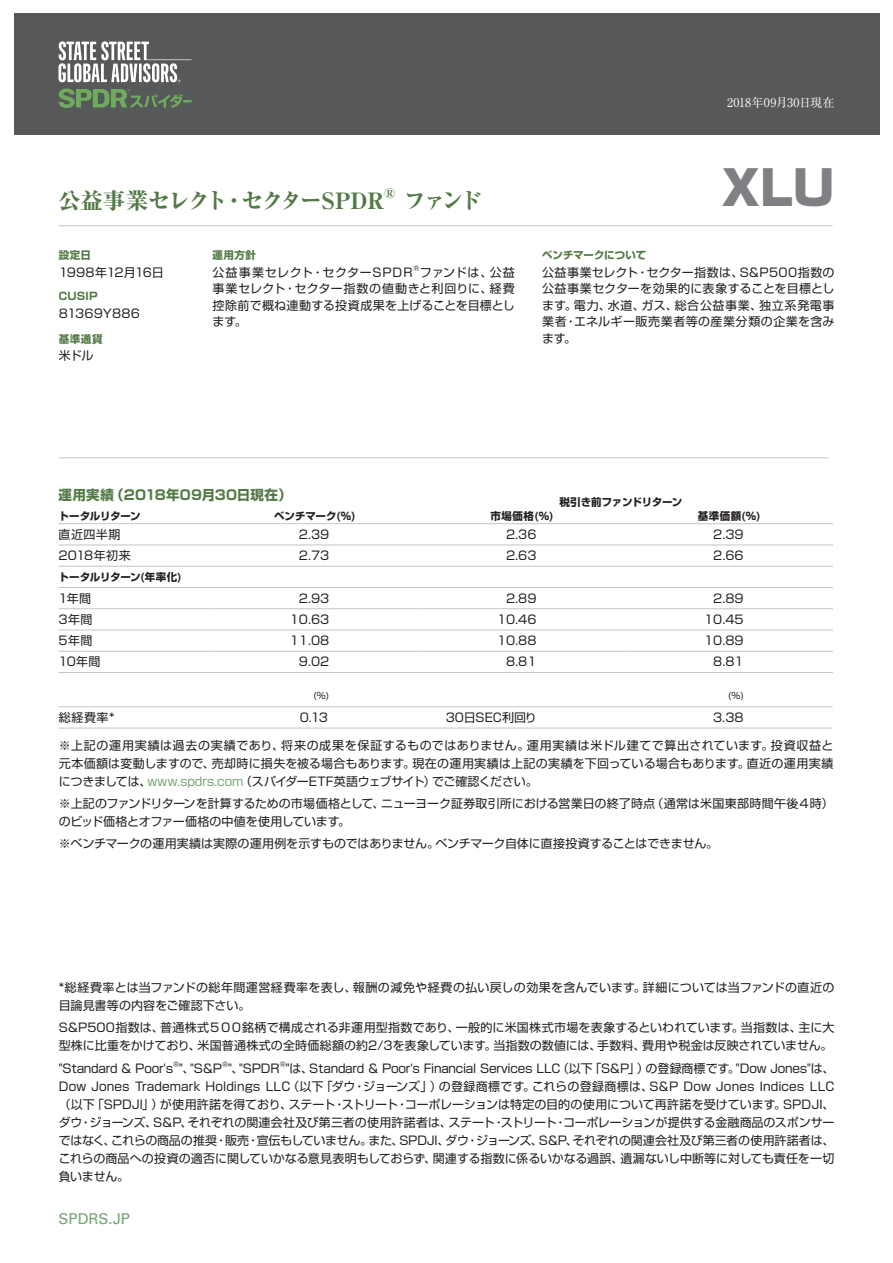
<style>
.page{position:relative;width:893px;height:1263px;background:#fff}
.page>*{position:absolute;margin:0;border:0;box-sizing:border-box;transform-origin:0 0}
.t1{font:900 48px "Shin Go Pro";color:#7e8083}
.t2{font:800 22.5px "Ryumin Pro";letter-spacing:-.025em;color:#537a46}
.t3{font:800 22.5px "Ryumin Pro";letter-spacing:-.09em;color:#537a46}
.t4{font:15px "Univers Com 55 Roman";color:#76a474}
.t5{font:700 13.5px "Shin Go Pro";letter-spacing:.01em;color:#537a46}
.t6{font:800 13.05px "Ryumin Pro";color:#537a46}
.t7{font:12px/18px "Shin Go Pro";letter-spacing:.005em;color:#231f20;text-align:justify}
.t8{font:12px "Shin Go Pro";letter-spacing:.07em;color:#231f20}
.t9{font:12px "Shin Go Pro";letter-spacing:-.015em;color:#231f20}
.t10{font:12px "Ryumin Pro";letter-spacing:.005em;color:#fff}
.t11{font:12px "Shin Go Pro";letter-spacing:-.03em;color:#231f20}
.t12{font:12px "Shin Go Pro";letter-spacing:.03em;color:#231f20}
.t13{font:700 10.5px "Shin Go Pro";letter-spacing:-.01em;color:#231f20}
.t14{font:700 10.5px "Shin Go Pro";letter-spacing:.015em;color:#537a46}
.t15{font:700 10.5px "Shin Go Pro";letter-spacing:-.03em;color:#231f20}
.t16{font:9px "Shin Go Pro";color:#231f20}
.t17{font:7.05px "Shin Go Pro";color:#231f20}
.s1{color:#76a474}
</style>
<div class="page">
<hr style="left:59px;top:457px;width:769px;height:1px;background:#c3c5c6">
<hr style="left:58px;top:225px;width:774px;height:1px;background:#c3c5c6">
<hr style="left:58px;top:523px;width:153px;height:1px;background:#c3c5c6">
<hr style="left:211px;top:523px;width:208px;height:1px;background:#c3c5c6">
<hr style="left:419px;top:523px;width:207px;height:1px;background:#c3c5c6">
<hr style="left:626px;top:523px;width:207px;height:1px;background:#c3c5c6">
<hr style="left:58px;top:545px;width:153px;height:1px;background:#c3c5c6">
<hr style="left:211px;top:545px;width:208px;height:1px;background:#c3c5c6">
<hr style="left:419px;top:545px;width:207px;height:1px;background:#c3c5c6">
<hr style="left:626px;top:545px;width:207px;height:1px;background:#c3c5c6">
<hr style="left:58px;top:587px;width:153px;height:1px;background:#c3c5c6">
<hr style="left:211px;top:587px;width:208px;height:1px;background:#c3c5c6">
<hr style="left:419px;top:587px;width:207px;height:1px;background:#c3c5c6">
<hr style="left:626px;top:587px;width:207px;height:1px;background:#c3c5c6">
<hr style="left:58px;top:566px;width:153px;height:1px;background:#c3c5c6">
<hr style="left:211px;top:566px;width:208px;height:1px;background:#c3c5c6">
<hr style="left:419px;top:566px;width:207px;height:1px;background:#c3c5c6">
<hr style="left:626px;top:566px;width:207px;height:1px;background:#c3c5c6">
<hr style="left:58px;top:608px;width:153px;height:1px;background:#c3c5c6">
<hr style="left:211px;top:608px;width:208px;height:1px;background:#c3c5c6">
<hr style="left:419px;top:608px;width:207px;height:1px;background:#c3c5c6">
<hr style="left:626px;top:608px;width:207px;height:1px;background:#c3c5c6">
<hr style="left:58px;top:630px;width:153px;height:1px;background:#c3c5c6">
<hr style="left:211px;top:630px;width:208px;height:1px;background:#c3c5c6">
<hr style="left:419px;top:630px;width:207px;height:1px;background:#c3c5c6">
<hr style="left:626px;top:630px;width:207px;height:1px;background:#c3c5c6">
<hr style="left:58px;top:651px;width:153px;height:1px;background:#c3c5c6">
<hr style="left:211px;top:651px;width:208px;height:1px;background:#c3c5c6">
<hr style="left:419px;top:651px;width:207px;height:1px;background:#c3c5c6">
<hr style="left:626px;top:651px;width:207px;height:1px;background:#c3c5c6">
<hr style="left:58px;top:672px;width:153px;height:1px;background:#c3c5c6">
<hr style="left:211px;top:672px;width:208px;height:1px;background:#c3c5c6">
<hr style="left:419px;top:672px;width:207px;height:1px;background:#c3c5c6">
<hr style="left:626px;top:672px;width:207px;height:1px;background:#c3c5c6">
<hr style="left:59px;top:706px;width:193px;height:1px;background:#c3c5c6">
<hr style="left:252px;top:706px;width:194px;height:1px;background:#c3c5c6">
<hr style="left:446px;top:706px;width:193px;height:1px;background:#c3c5c6">
<hr style="left:639px;top:706px;width:194px;height:1px;background:#c3c5c6">
<hr style="left:59px;top:728px;width:193px;height:1px;background:#c3c5c6">
<hr style="left:252px;top:728px;width:194px;height:1px;background:#c3c5c6">
<hr style="left:446px;top:728px;width:193px;height:1px;background:#c3c5c6">
<hr style="left:639px;top:728px;width:194px;height:1px;background:#c3c5c6">
<div style="left:14px;top:14px;width:865px;height:121px;background:#57585a"></div>
<svg style="left:59px;top:41px;width:133px;height:41px"></svg>
<svg style="left:59px;top:89px;width:133px;height:19px"></svg>
<h2 class="t2" style="left:58px;top:183px;width:328px">公益事業セレクト・セクターSPDR</h2>
<p class="t6" style="left:384px;top:183px;width:13px">®</p>
<h2 class="t3" style="left:404px;top:183px;width:80px">ファンド</h2>
<p class="t14" style="left:59px;top:246px;width:34px">設定日</p>
<p class="t11" style="left:59px;top:262px;width:107px">1998年12月16日</p>
<p class="t14" style="left:59px;top:288px;width:40px">CUSIP</p>
<p class="t7" style="left:59px;top:303px;width:83px">81369Y886</p>
<p class="t14" style="left:59px;top:331px;width:45px">基準通貨</p>
<p class="t7" style="left:59px;top:345px;width:36px">米ドル</p>
<p class="t14" style="left:213px;top:246px;width:45px">運用方針</p>
<p class="t8" style="left:213px;top:262px;width:201px">公益事業セレクト・セクターSPDR</p>
<p class="t17" style="left:413px;top:262px;width:8px">®</p>
<p class="t7" style="left:213px;top:262px;width:304px;line-height:16.5px;text-indent:207px">ファンドは、公益事業セレクト・セクター指数の値動きと利回りに、経費控除前で概ね連動する投資成果を上げることを目標とします。</p>
<p class="t10" style="left:727px;top:93px;width:109px">2018年09月30日現在</p>
<h1 class="t1" style="left:721px;top:149px;width:115px">XLU</h1>
<p class="t14" style="left:542px;top:246px;width:106px">ベンチマークについて</p>
<p class="t7" style="left:542px;top:262px;width:294px;line-height:16.5px">公益事業セレクト・セクター指数は、S&amp;P500指数の公益事業セクターを効果的に表象することを目標とします。電力、水道、ガス、総合公益事業、独立系発電事業者・エネルギー販売業者等の産業分類の企業を含みます。</p>
<p class="t5" style="left:58px;top:484px;width:235px">運用実績（2018年09月30日現在）</p>
<p class="t13" style="left:58px;top:508px;width:84px">トータルリターン</p>
<p class="t13" style="left:274px;top:508px;width:83px">ベンチマーク(%)</p>
<p class="t13" style="left:491px;top:508px;width:65px">市場価格(%)</p>
<p class="t13" style="left:698px;top:508px;width:65px">基準価額(%)</p>
<p class="t7" style="left:58px;top:524px;width:63px">直近四半期</p>
<p class="t7" style="left:299px;top:524px;width:32px">2.39</p>
<p class="t7" style="left:506px;top:524px;width:32px">2.36</p>
<p class="t7" style="left:713px;top:524px;width:32px">2.39</p>
<p class="t12" style="left:58px;top:546px;width:74px">2018年初来</p>
<p class="t7" style="left:299px;top:545px;width:32px">2.73</p>
<p class="t7" style="left:506px;top:545px;width:32px">2.63</p>
<p class="t7" style="left:713px;top:545px;width:32px">2.66</p>
<p class="t13" style="left:58px;top:568px;width:125px">トータルリターン(年率化)</p>
<p class="t7" style="left:58px;top:588px;width:34px">1年間</p>
<p class="t7" style="left:299px;top:588px;width:32px">2.93</p>
<p class="t7" style="left:506px;top:588px;width:32px">2.89</p>
<p class="t7" style="left:713px;top:588px;width:32px">2.89</p>
<p class="t7" style="left:58px;top:609px;width:35px">3年間</p>
<p class="t7" style="left:290px;top:609px;width:41px">10.63</p>
<p class="t7" style="left:497px;top:609px;width:41px">10.46</p>
<p class="t7" style="left:704px;top:609px;width:41px">10.45</p>
<p class="t7" style="left:58px;top:630px;width:35px">5年間</p>
<p class="t7" style="left:290px;top:630px;width:41px">11.08</p>
<p class="t7" style="left:497px;top:630px;width:41px">10.88</p>
<p class="t7" style="left:704px;top:630px;width:41px">10.89</p>
<p class="t7" style="left:58px;top:651px;width:44px">10年間</p>
<p class="t7" style="left:299px;top:651px;width:32px">9.02</p>
<p class="t7" style="left:506px;top:651px;width:32px">8.81</p>
<p class="t7" style="left:713px;top:651px;width:32px">8.81</p>
<p class="t16" style="left:313px;top:688px;width:17px">(%)</p>
<p class="t16" style="left:728px;top:688px;width:17px">(%)</p>
<p class="t7" style="left:59px;top:707px;width:57px">総経費率*</p>
<p class="t7" style="left:300px;top:707px;width:30px">0.13</p>
<p class="t7" style="left:446px;top:707px;width:93px">30日SEC利回り</p>
<p class="t7" style="left:713px;top:707px;width:32px">3.38</p>
<p class="t15" style="left:559px;top:494px;width:124px">税引き前ファンドリターン</p>
<p class="t7" style="left:59px;top:735px;width:776px">※上記の運用実績は過去の実績であり、将来の成果を保証するものではありません。運用実績は米ドル建てで算出されています。投資収益と元本価額は変動しますので、売却時に損失を被る場合もあります。現在の運用実績は上記の実績を下回っている場合もあります。直近の運用実績につきましては、<span class="s1">www.spdrs.com</span>（スパイダーETF英語ウェブサイト）でご確認ください。</p>
<p class="t7" style="left:59px;top:793px;width:776px">※上記のファンドリターンを計算するための市場価格として、ニューヨーク証券取引所における営業日の終了時点（通常は米国東部時間午後４時）のビッド価格とオファー価格の中値を使用しています。</p>
<p class="t7" style="left:59px;top:833px;width:661px">※ベンチマークの運用実績は実際の運用例を示すものではありません。ベンチマーク自体に直接投資することはできません。</p>
<p class="t7" style="left:59px;top:977px;width:777px">*総経費率とは当ファンドの総年間運営経費率を表し、報酬の減免や経費の払い戻しの効果を含んでいます。詳細については当ファンドの直近の目論見書等の内容をご確認下さい。</p>
<p class="t7" style="left:59px;top:1017px;width:777px">S&amp;P500指数は、普通株式５００銘柄で構成される非運用型指数であり、一般的に米国株式市場を表象するといわれています。当指数は、主に大型株に比重をかけており、米国普通株式の全時価総額の約2/3を表象しています。当指数の数値には、手数料、費用や税金は反映されていません。</p>
<p class="t9" style="left:59px;top:1058px;width:116px">"Standard &amp; Poor's</p>
<p class="t17" style="left:173px;top:1058px;width:8px">®</p>
<p class="t7" style="left:179px;top:1058px;width:44px">"、"S&amp;P</p>
<p class="t17" style="left:222px;top:1058px;width:8px">®</p>
<p class="t7" style="left:228px;top:1058px;width:53px">"、"SPDR</p>
<p class="t17" style="left:280px;top:1058px;width:8px">®</p>
<p class="t7" style="left:59px;top:1058px;width:777px;text-indent:227px">"は、Standard &amp; Poor's Financial Services LLC（以下「S&amp;P」）の登録商標です。"Dow Jones"は、Dow Jones Trademark Holdings LLC（以下「ダウ・ジョーンズ」）の登録商標です。これらの登録商標は、S&amp;P Dow Jones Indices LLC（以下「SPDJI」）が使用許諾を得ており、ステート・ストリート・コーポレーションは特定の目的の使用について再許諾を受けています。SPDJI、ダウ・ジョーンズ、S&amp;P、それぞれの関連会社及び第三者の使用許諾者は、ステート・ストリート・コーポレーションが提供する金融商品のスポンサーではなく、これらの商品の推奨・販売・宣伝もしていません。また、SPDJI、ダウ・ジョーンズ、S&amp;P、それぞれの関連会社及び第三者の使用許諾者は、これらの商品への投資の適否に関していかなる意見表明もしておらず、関連する指数に係るいかなる過誤、遺漏ないし中断等に対しても責任を一切負いません。</p>
<p class="t4" style="left:58px;top:1209px;width:73px">SPDRS.JP</p>
</div>
